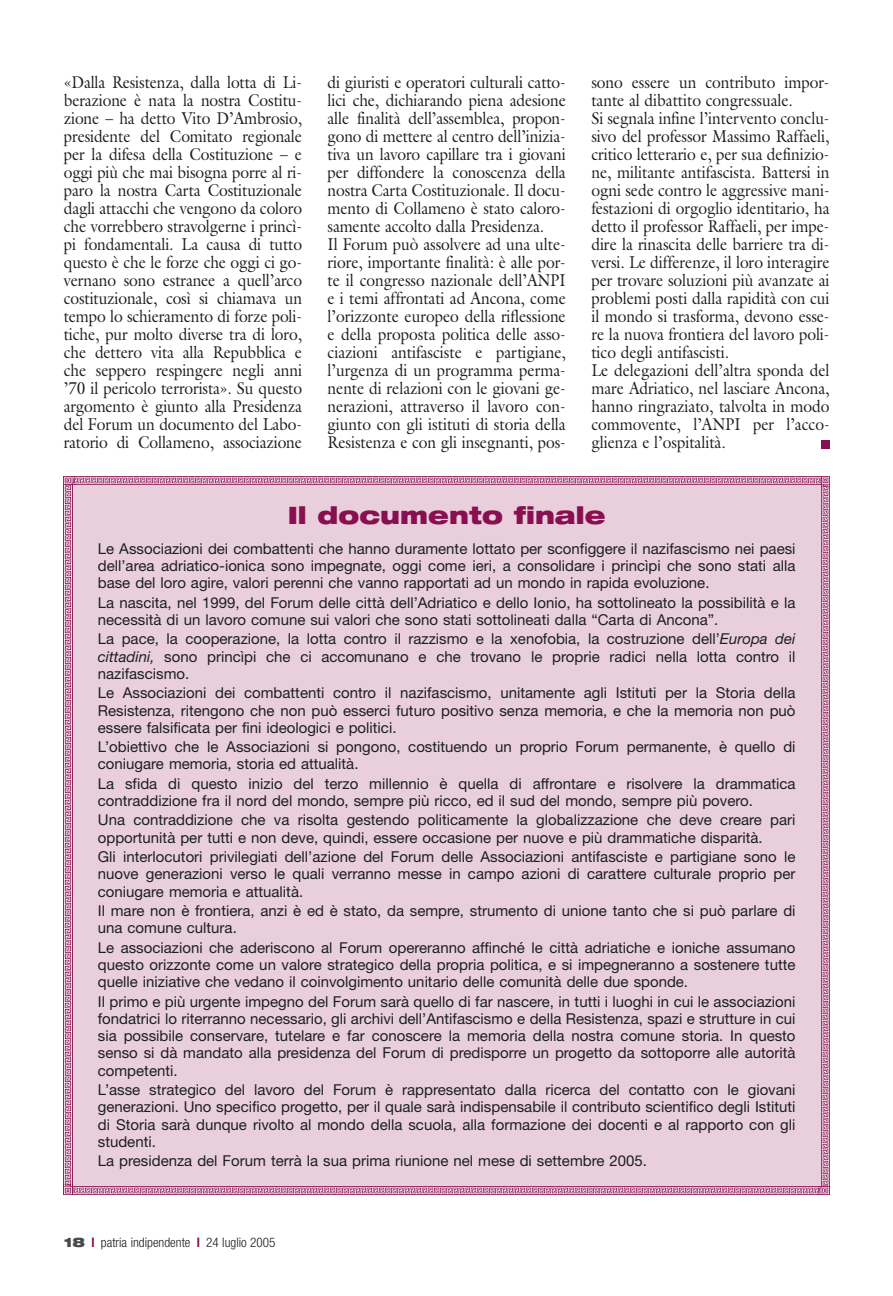
<style>
.page{position:relative;width:893px;height:1296px;background:#fff}
.page>*{position:absolute;margin:0;border:0;box-sizing:border-box;transform-origin:0 0}
.t1{font:900 expanded 24px "Helvetica Neue";color:#880f50}
.t2{font:17.25px/18px "Galliard";letter-spacing:-.005em;color:#1c1f20;scale:.9 1}
.t3{font:15px/17.2px "Helvetica Neue";color:#1c1f20;text-align:justify}
.t4{font:300 condensed 13.2px "Helvetica Neue";color:#1c1f20}
.s1{font-style:italic}
.s2{font-weight:900;font-stretch:expanded;color:#47494a}
.s3{font-weight:700;color:#880f50}
</style>
<div class="page">
<div style="left:72px;top:485px;width:749px;height:701px;background:#e9cfdc"></div>
<svg style="left:64px;top:476px;width:10px;height:9px"></svg>
<img style="left:74px;top:476px;width:747px;height:9px">
<svg style="left:821px;top:476px;width:8px;height:11px"></svg>
<img style="left:821px;top:487px;width:8px;height:699px">
<svg style="left:818px;top:1186px;width:11px;height:9px"></svg>
<img style="left:72px;top:1186px;width:746px;height:9px">
<svg style="left:64px;top:1184px;width:8px;height:11px"></svg>
<img style="left:64px;top:485px;width:8px;height:699px">
<div style="left:821px;top:440px;width:8px;height:8px;background:#880f50"></div>
<p class="t2" style="left:64px;top:75px;width:266px;text-align:justify">«Dalla Resistenza, dalla lotta di Li&shy;berazione è nata la nostra Costitu&shy;zione – ha detto Vito D’Ambrosio, presidente del Comitato regionale per la difesa della Costituzione – e oggi più che mai bisogna porre al ri&shy;paro la nostra Carta Costituzionale dagli attacchi che vengono da coloro che vorrebbero stravolgerne i princì&shy;pi fondamentali. La causa di tutto questo è che le forze che oggi ci go&shy;vernano sono estranee a quell’arco costituzionale, così si chiamava un tempo lo schieramento di forze poli&shy;tiche, pur molto diverse tra di loro, che dettero vita alla Repubblica e che seppero respingere negli anni ’70 il pericolo terrorista». Su questo argomento è giunto alla Presidenza del Forum un documento del Labo&shy;ratorio di Collameno, associazione</p>
<p class="t2" style="left:327px;top:75px;width:266px">di giuristi e operatori culturali catto&shy;lici che, dichiarando piena adesione alle finalità dell’assemblea, propon&shy;gono di mettere al centro dell’inizia&shy;tiva un lavoro capillare tra i giovani per diffondere la conoscenza della nostra Carta Costituzionale. Il docu&shy;mento di Collameno è stato caloro&shy;samente accolto dalla Presidenza.<br>Il Forum può assolvere ad una ulte&shy;riore, importante finalità: è alle por&shy;te il congresso nazionale dell’ANPI e i temi affrontati ad Ancona, come l’orizzonte europeo della riflessione e della proposta politica delle asso&shy;ciazioni antifasciste e partigiane, l’urgenza di un programma perma&shy;nente di relazioni con le giovani ge&shy;nerazioni, attraverso il lavoro con&shy;giunto con gli istituti di storia della Resistenza e con gli insegnanti, pos-</p>
<p class="t2" style="left:591px;top:75px;width:266px">sono essere un contributo impor&shy;tante al dibattito congressuale.<br>Si segnala infine l’intervento conclu&shy;sivo del professor Massimo Raffaeli, critico letterario e, per sua definizio&shy;ne, militante antifascista. Battersi in ogni sede contro le aggressive mani&shy;festazioni di orgoglio identitario, ha detto il professor Raffaeli, per impe&shy;dire la rinascita delle barriere tra di&shy;versi. Le differenze, il loro interagire per trovare soluzioni più avanzate ai problemi posti dalla rapidità con cui il mondo si trasforma, devono esse&shy;re la nuova frontiera del lavoro poli&shy;tico degli antifascisti.<br>Le delegazioni dell’altra sponda del mare Adriatico, nel lasciare Ancona, hanno ringraziato, talvolta in modo commovente, l’ANPI per l’acco&shy;glienza e l’ospitalità.</p>
<h1 class="t1" style="left:288px;top:506px;width:319px">Il documento finale</h1>
<p class="t3" style="left:98px;top:541px;width:699px">Le Associazioni dei combattenti che hanno duramente lottato per sconfiggere il nazifascismo nei paesi dell’area adriatico-ionica sono impegnate, oggi come ieri, a consolidare i princìpi che sono stati alla base del loro agire, valori perenni che vanno rapportati ad un mondo in rapida evoluzione.</p>
<p class="t3" style="left:98px;top:595px;width:699px">La nascita, nel 1999, del Forum delle città dell’Adriatico e dello Ionio, ha sottolineato la possibilità e la necessità di un lavoro comune sui valori che sono stati sottolineati dalla “Carta di Ancona”.</p>
<p class="t3" style="left:98px;top:632px;width:699px">La pace, la cooperazione, la lotta contro il razzismo e la xenofobia, la costruzione dell’<span class="s1">Europa dei cittadini,</span> sono princìpi che ci accomunano e che trovano le proprie radici nella lotta contro il nazifascismo.</p>
<p class="t3" style="left:98px;top:686px;width:699px">Le Associazioni dei combattenti contro il nazifascismo, unitamente agli Istituti per la Storia della Resistenza, ritengono che non può esserci futuro positivo senza memoria, e che la memoria non può essere falsificata per fini ideologici e politici.</p>
<p class="t3" style="left:98px;top:740px;width:699px">L’obiettivo che le Associazioni si pongono, costituendo un proprio Forum permanente, è quello di coniugare memoria, storia ed attualità.</p>
<p class="t3" style="left:98px;top:776px;width:699px">La sfida di questo inizio del terzo millennio è quella di affrontare e risolvere la drammatica contraddizione fra il nord del mondo, sempre più ricco, ed il sud del mondo, sempre più povero.</p>
<p class="t3" style="left:98px;top:813px;width:699px">Una contraddizione che va risolta gestendo politicamente la globalizzazione che deve creare pari opportunità per tutti e non deve, quindi, essere occasione per nuove e più drammatiche disparità.</p>
<p class="t3" style="left:98px;top:850px;width:699px">Gli interlocutori privilegiati dell’azione del Forum delle Associazioni antifasciste e partigiane sono le nuove generazioni verso le quali verranno messe in campo azioni di carattere culturale proprio per coniugare memoria e attualità.</p>
<p class="t3" style="left:98px;top:904px;width:699px">Il mare non è frontiera, anzi è ed è stato, da sempre, strumento di unione tanto che si può parlare di una comune cultura.</p>
<p class="t3" style="left:98px;top:940px;width:699px">Le associazioni che aderiscono al Forum opereranno affinché le città adriatiche e ioniche assumano questo orizzonte come un valore strategico della propria politica, e si impegneranno a sostenere tutte quelle iniziative che vedano il coinvolgimento unitario delle comunità delle due sponde.</p>
<p class="t3" style="left:98px;top:994px;width:699px">Il primo e più urgente impegno del Forum sarà quello di far nascere, in tutti i luoghi in cui le associazioni fondatrici lo riterranno necessario, gli archivi dell’Antifascismo e della Resistenza, spazi e strutture in cui sia possibile conservare, tutelare e far conoscere la memoria della nostra comune storia. In questo senso si dà mandato alla presidenza del Forum di predisporre un progetto da sottoporre alle autorità competenti.</p>
<p class="t3" style="left:98px;top:1083px;width:699px">L’asse strategico del lavoro del Forum è rappresentato dalla ricerca del contatto con le giovani generazioni. Uno specifico progetto, per il quale sarà indispensabile il contributo scientifico degli Istituti di Storia sarà dunque rivolto al mondo della scuola, alla formazione dei docenti e al rapporto con gli studenti.</p>
<p class="t3" style="left:98px;top:1154px;width:550px">La presidenza del Forum terrà la sua prima riunione nel mese di settembre 2005.</p>
<p class="t4" style="left:64px;top:1238px;width:213px"><span class="s2">18</span> <span class="s3">l</span> patria indipendente <span class="s3">l</span> 24 luglio 2005</p>
</div>
